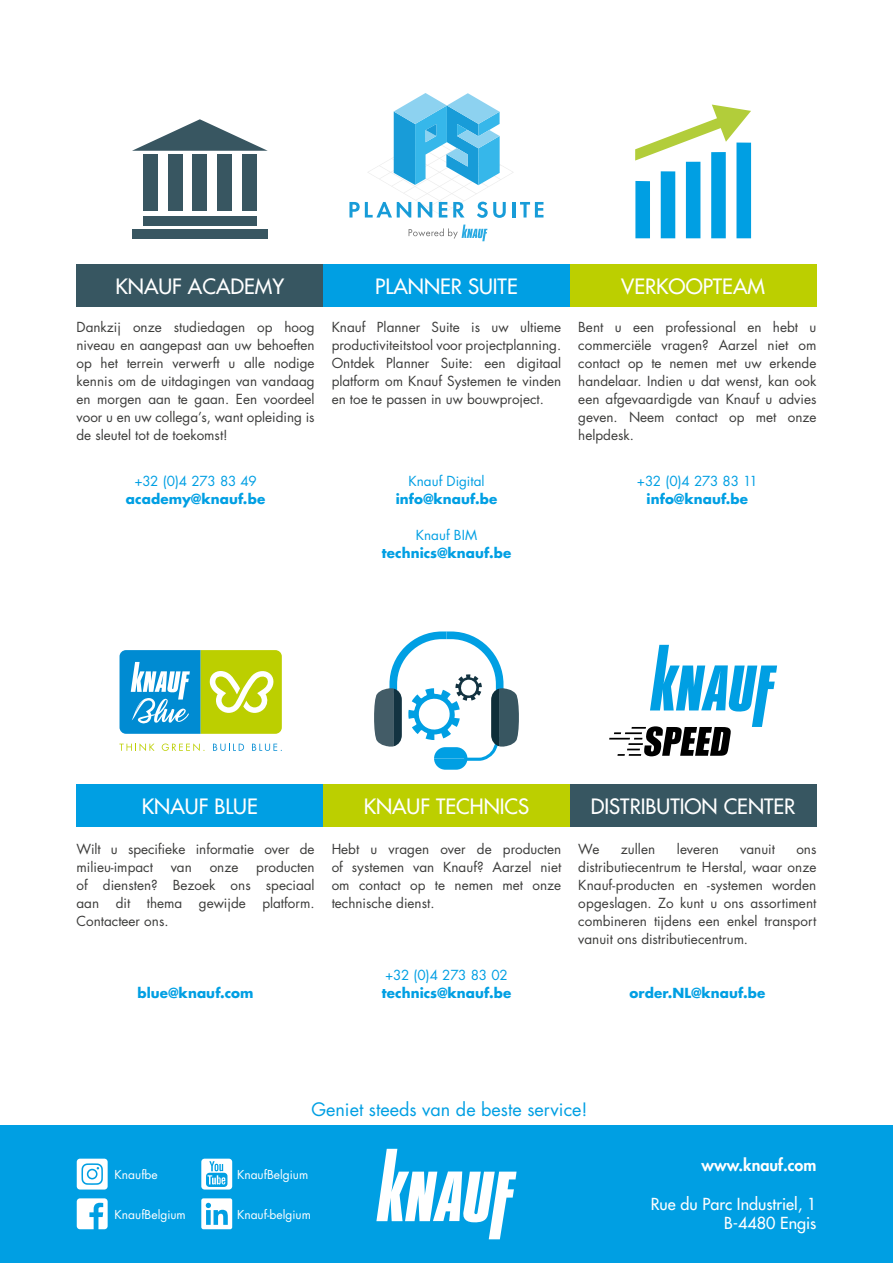
<style>
.page{position:relative;width:893px;height:1263px;background:#fff}
.page>*{position:absolute;margin:0;border:0;box-sizing:border-box;transform-origin:0 0}
.t1{font:500 20.55px "Futura Std";color:#fff}
.t2{font:18px "Futura Std";color:#009fe3}
.t3{font:500 16.2px/19.4px "Futura Std";color:#fff;text-align:right}
.t4{font:800 16.2px "Futura Std";color:#fff}
.t5{font:13.5px/18px "Futura Std";color:#3c3c3b;text-align:justify}
.t6{font:700 13.5px "Futura Std";letter-spacing:.005em;color:#009fe3}
.t7{font:13.5px "Futura Std";letter-spacing:-.005em;color:#009fe3}
.t8{font:12px "Futura Std";color:#fff}
</style>
<div class="page">
<div style="left:0;top:1125px;width:893px;height:138px;background:#009fe3"></div>
<div style="left:323px;top:784px;width:247px;height:42px;background:#bccf00"></div>
<div style="left:323px;top:264px;width:247px;height:42px;background:#009fe3"></div>
<div style="left:570px;top:264px;width:246px;height:42px;background:#bccf00"></div>
<div style="left:77px;top:784px;width:246px;height:42px;background:#009fe3"></div>
<div style="left:570px;top:784px;width:246px;height:42px;background:#375661"></div>
<div style="left:77px;top:264px;width:246px;height:42px;background:#375661"></div>
<svg style="left:376px;top:1149px;width:141px;height:90px"></svg>
<svg style="left:349px;top:93px;width:165px;height:125px"></svg>
<hr style="left:512px;top:202px;width:3px;height:15px;background:#189cd8">
<svg style="left:520px;top:202px;width:23px;height:15px"></svg>
<svg style="left:409px;top:225px;width:78px;height:16px"></svg>
<div style="left:193px;top:154px;width:14px;height:57px;background:#385661"></div>
<svg style="left:132px;top:119px;width:136px;height:32px"></svg>
<div style="left:218px;top:154px;width:14px;height:57px;background:#385661"></div>
<div style="left:243px;top:154px;width:14px;height:57px;background:#385661"></div>
<div style="left:143px;top:154px;width:14px;height:57px;background:#385661"></div>
<div style="left:168px;top:154px;width:14px;height:57px;background:#385661"></div>
<div style="left:143px;top:217px;width:114px;height:9px;background:#385661"></div>
<div style="left:132px;top:229px;width:136px;height:9px;background:#385661"></div>
<div style="left:686px;top:162px;width:14px;height:76px;background:#009fe3"></div>
<div style="left:711px;top:152px;width:15px;height:86px;background:#009fe3"></div>
<div style="left:736px;top:143px;width:15px;height:95px;background:#009fe3"></div>
<div style="left:635px;top:181px;width:15px;height:57px;background:#009fe3"></div>
<div style="left:661px;top:171px;width:14px;height:67px;background:#009fe3"></div>
<svg style="left:635px;top:105px;width:116px;height:56px"></svg>
<svg style="left:374px;top:631px;width:145px;height:139px"></svg>
<svg style="left:609px;top:645px;width:168px;height:111px"></svg>
<svg style="left:77px;top:1159px;width:31px;height:30px"></svg>
<svg style="left:201px;top:1159px;width:31px;height:30px"></svg>
<svg style="left:77px;top:1198px;width:31px;height:31px"></svg>
<svg style="left:201px;top:1198px;width:31px;height:31px"></svg>
<svg style="left:119px;top:743px;width:36px;height:8px"></svg>
<svg style="left:162px;top:743px;width:42px;height:8px"></svg>
<svg style="left:213px;top:744px;width:31px;height:7px"></svg>
<svg style="left:252px;top:744px;width:30px;height:7px"></svg>
<svg style="left:120px;top:650px;width:162px;height:84px;background:#7ebc82"></svg>
<h1 class="t1" style="left:115px;top:273px;width:170px">KNAUF ACADEMY</h1>
<p class="t5" style="left:77px;top:318px;width:240px">Dankzij onze studiedagen op hoog niveau en aangepast aan uw behoeften op het terrein verwerft u alle nodige kennis om de uitdagingen van vandaag en morgen aan te gaan. Een voordeel voor u en uw collega’s, want opleiding is de sleutel tot de toekomst!</p>
<p class="t7" style="left:134px;top:472px;width:124px">+32 (0)4 273 83 49</p>
<p class="t6" style="left:126px;top:490px;width:141px">academy@knauf.be</p>
<h1 class="t1" style="left:375px;top:273px;width:144px">PLANNER SUITE</h1>
<h1 class="t1" style="left:621px;top:273px;width:145px">VERKOOPTEAM</h1>
<p class="t5" style="left:332px;top:318px;width:231px">Knauf Planner Suite is uw ultieme productiviteitstool voor projectplanning.<br>Ontdek Planner Suite: een digitaal platform om Knauf Systemen te vinden en toe te passen in uw bouwproject.</p>
<p class="t7" style="left:408px;top:472px;width:78px">Knauf Digital</p>
<p class="t6" style="left:396px;top:490px;width:103px">info@knauf.be</p>
<p class="t7" style="left:416px;top:526px;width:63px">Knauf BIM</p>
<p class="t6" style="left:382px;top:544px;width:131px">technics@knauf.be</p>
<p class="t5" style="left:578px;top:318px;width:240px">Bent u een professional en hebt u commerciële vragen? Aarzel niet om contact op te nemen met uw erkende handelaar. Indien u dat wenst, kan ook een afgevaardigde van Knauf u advies geven. Neem contact op met onze helpdesk.</p>
<p class="t7" style="left:637px;top:472px;width:122px">+32 (0)4 273 83 11</p>
<p class="t6" style="left:647px;top:490px;width:103px">info@knauf.be</p>
<h1 class="t1" style="left:142px;top:793px;width:117px">KNAUF BLUE</h1>
<h1 class="t1" style="left:591px;top:793px;width:206px">DISTRIBUTION CENTER</h1>
<h1 class="t1" style="left:364px;top:793px;width:167px">KNAUF TECHNICS</h1>
<p class="t5" style="left:77px;top:840px;width:240px">Wilt u specifieke informatie over de milieu-impact</p>
<p class="t5" style="left:77px;top:858px;width:240px;text-indent:180px">producten of diensten? Bezoek ons speciaal aan dit thema gewijde platform.<br>Contacteer ons.</p>
<p class="t5" style="left:171px;top:858px;width:23px">van</p>
<p class="t5" style="left:210px;top:858px;width:30px">onze</p>
<p class="t6" style="left:138px;top:984px;width:118px">blue@knauf.com</p>
<p class="t5" style="left:332px;top:840px;width:231px">Hebt u vragen over de producten of systemen van Knauf? Aarzel niet om contact op te nemen met onze technische dienst.</p>
<p class="t7" style="left:385px;top:966px;width:124px">+32 (0)4 273 83 02</p>
<p class="t6" style="left:382px;top:984px;width:131px">technics@knauf.be</p>
<p class="t5" style="left:578px;top:840px;width:23px">We</p>
<p class="t5" style="left:621px;top:840px;width:36px">zullen</p>
<p class="t5" style="left:677px;top:840px;width:44px">leveren</p>
<p class="t5" style="left:740px;top:840px;width:36px">vanuit</p>
<p class="t5" style="left:578px;top:840px;width:240px;text-indent:218px">ons distributiecentrum te Herstal, waar onze Knauf-producten en -systemen worden opgeslagen. Zo kunt u ons assortiment combineren tijdens een enkel transport vanuit ons distributiecentrum.</p>
<p class="t6" style="left:629px;top:984px;width:137px">order.NL@knauf.be</p>
<p class="t8" style="left:115px;top:1167px;width:45px">Knaufbe</p>
<p class="t8" style="left:115px;top:1207px;width:73px">KnaufBelgium</p>
<h2 class="t2" style="left:311px;top:1098px;width:278px">Geniet steeds van de beste service!</h2>
<p class="t8" style="left:237px;top:1167px;width:73px">KnaufBelgium</p>
<p class="t8" style="left:237px;top:1207px;width:75px">Knauf-belgium</p>
<p class="t4" style="left:701px;top:1155px;width:116px">www.knauf.com</p>
<p class="t3" style="left:651px;top:1194px;width:167px">Rue du Parc Industriel, 1<br>B-4480 Engis</p>
</div>
